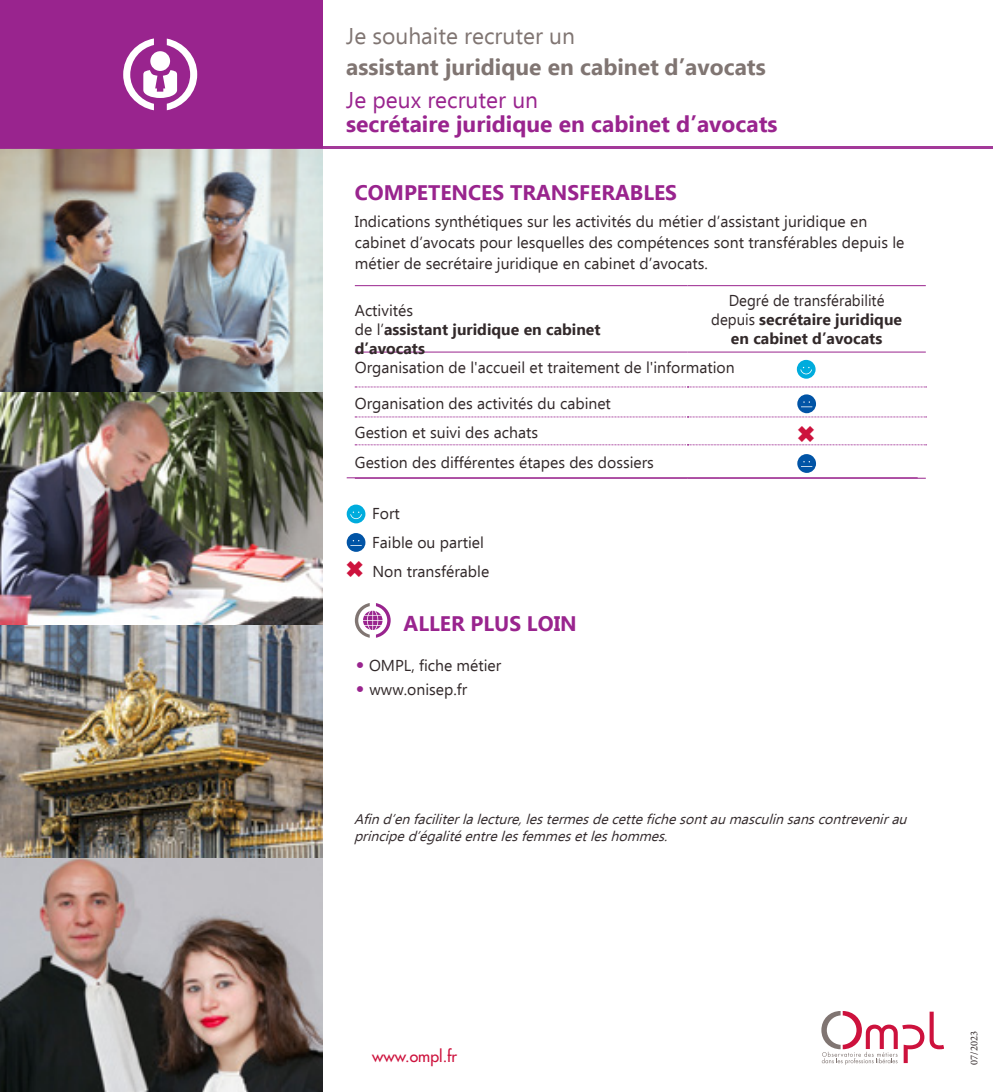
<style>
.page{position:relative;width:993px;height:1092px;background:#fff}
.page>*{position:absolute;margin:0;border:0;box-sizing:border-box;transform-origin:0 0}
.TITRE_2{font:700 22.75px/31.7px "Ebrima";color:#807572}
.TITRE_2-2{font:700 22.75px "Ebrima";color:#99248e}
.TEXTE{font:700 21px "Ebrima";color:#99248e}
._1_TITRE_allerpluslo{font:700 21px "Ebrima";color:#99248e}
.TEXTE-2{font:15.75px/21px "Ebrima";color:#32292a}
.TEXTE_tableau_fag{font:15.75px "Ebrima";color:#32292a}
.TEXTE_tableau_centre{font:700 15.75px/18.9px "Ebrima";color:#32292a;text-align:center}
.TITRE_tableau_fag{font:700 15.75px/19.1px "Ebrima";color:#32292a}
.t1{font:500 15.75px "Futura Std";color:#cd123d}
.t2{font:italic 14px/16.8px "Ebrima";color:#342b2d}
.t3{font:10.5px "Minion Pro";color:#32292a}
.s1{font-weight:400}
.s2{font-weight:400;color:#99248e}
.s3{color:#cd123d}
.s4{font-family:"Futura Std";color:#99248e}
</style>
<div class="page">
<div style="left:0;top:0;width:322px;height:149px;background:#99248e"></div>
<img style="left:0;top:149px;width:322px;height:942px">
<svg style="left:123px;top:38px;width:74px;height:72px"></svg>
<hr style="left:0;top:146px;width:992px;height:3px;background:#99248e">
<svg style="left:821px;top:1011px;width:121px;height:53px"></svg>
<hr style="left:355px;top:285px;width:332px;height:1px;background:#99248e">
<hr style="left:687px;top:285px;width:238px;height:1px;background:#99248e">
<hr style="left:355px;top:352px;width:332px;height:1px;background:#99248e">
<hr style="left:687px;top:352px;width:238px;height:1px;background:#99248e">
<svg style="left:355px;top:386px;width:571px;height:1px"></svg>
<hr style="left:355px;top:478px;width:332px;height:1px;background:#99248e">
<hr style="left:687px;top:478px;width:238px;height:1px;background:#99248e">
<svg style="left:355px;top:394px;width:571px;height:23px"></svg>
<svg style="left:797px;top:454px;width:18px;height:19px"></svg>
<svg style="left:355px;top:603px;width:35px;height:34px"></svg>
<svg style="left:796px;top:360px;width:19px;height:18px"></svg>
<hr style="left:346px;top:477px;width:372px;height:1px;background:#99248e">
<hr style="left:718px;top:477px;width:199px;height:1px;background:#99248e">
<svg style="left:346px;top:504px;width:19px;height:19px"></svg>
<svg style="left:346px;top:533px;width:19px;height:19px"></svg>
<svg style="left:355px;top:444px;width:571px;height:1px"></svg>
<p class="TITRE_2" style="left:346px;top:19px;width:421px"><span class="s1">Je souhaite recruter un<br></span>assistant juridique en cabinet d’avocats<br><span class="s2">Je peux recruter un</span></p>
<p class="TITRE_2-2" style="left:346px;top:106px;width:432px">secrétaire juridique en cabinet d’avocats</p>
<p class="TEXTE" style="left:355px;top:176px;width:323px">COMPETENCES TRANSFERABLES</p>
<p class="TEXTE-2" style="left:355px;top:210px;width:551px">Indications synthétiques sur les activités du métier d’assistant juridique en cabinet d’avocats pour lesquelles des compétences sont transférables depuis le métier de secrétaire juridique en cabinet d’avocats.</p>
<p class="TITRE_tableau_fag" style="left:355px;top:300px;width:247px"><span class="s1">Activités<br>de l’</span>assistant juridique en cabinet d’avocats</p>
<p class="TEXTE_tableau_centre" style="left:711px;top:290px;width:192px"><span class="s1">Degré de transférabilité depuis</span> secrétaire juridique en cabinet d’avocats</p>
<p class="TEXTE_tableau_fag" style="left:355px;top:355px;width:381px">Organisation de l'accueil et traitement de l'information</p>
<p class="TEXTE_tableau_fag" style="left:355px;top:391px;width:257px">Organisation des activités du cabinet</p>
<p class="TEXTE_tableau_fag" style="left:355px;top:420px;width:185px">Gestion et suivi des achats</p>
<p class="TEXTE_tableau_fag" style="left:355px;top:451px;width:300px">Gestion des différentes étapes des dossiers</p>
<p class="TEXTE-2" style="left:372px;top:503px;width:29px">Fort</p>
<p class="TEXTE-2" style="left:372px;top:531px;width:113px">Faible ou partiel</p>
<p class="TEXTE-2" style="left:346px;top:560px;width:144px"><span class="s3">✖</span> Non transférable</p>
<p class="_1_TITRE_allerpluslo" style="left:403px;top:607px;width:175px">ALLER PLUS LOIN</p>
<p class="TEXTE-2" style="left:355px;top:654px;width:147px"><span class="s4">•</span> OMPL, fiche métier</p>
<p class="TEXTE-2" style="left:355px;top:678px;width:113px"><span class="s4">•</span> www.onisep.fr</p>
<p class="t2" style="left:354px;top:810px;width:559px">Afind’enfaciliterlalecture,lestermesdecettefichesontaumasculinsanscontrevenirau principed’égalitéentrelesfemmesetleshommes.</p>
<p class="t1" style="left:372px;top:1046px;width:86px">www.ompl.fr</p>
<p class="t3" style="left:966px;top:1064px;width:35px;rotate:-90deg">07/2023</p>
</div>
